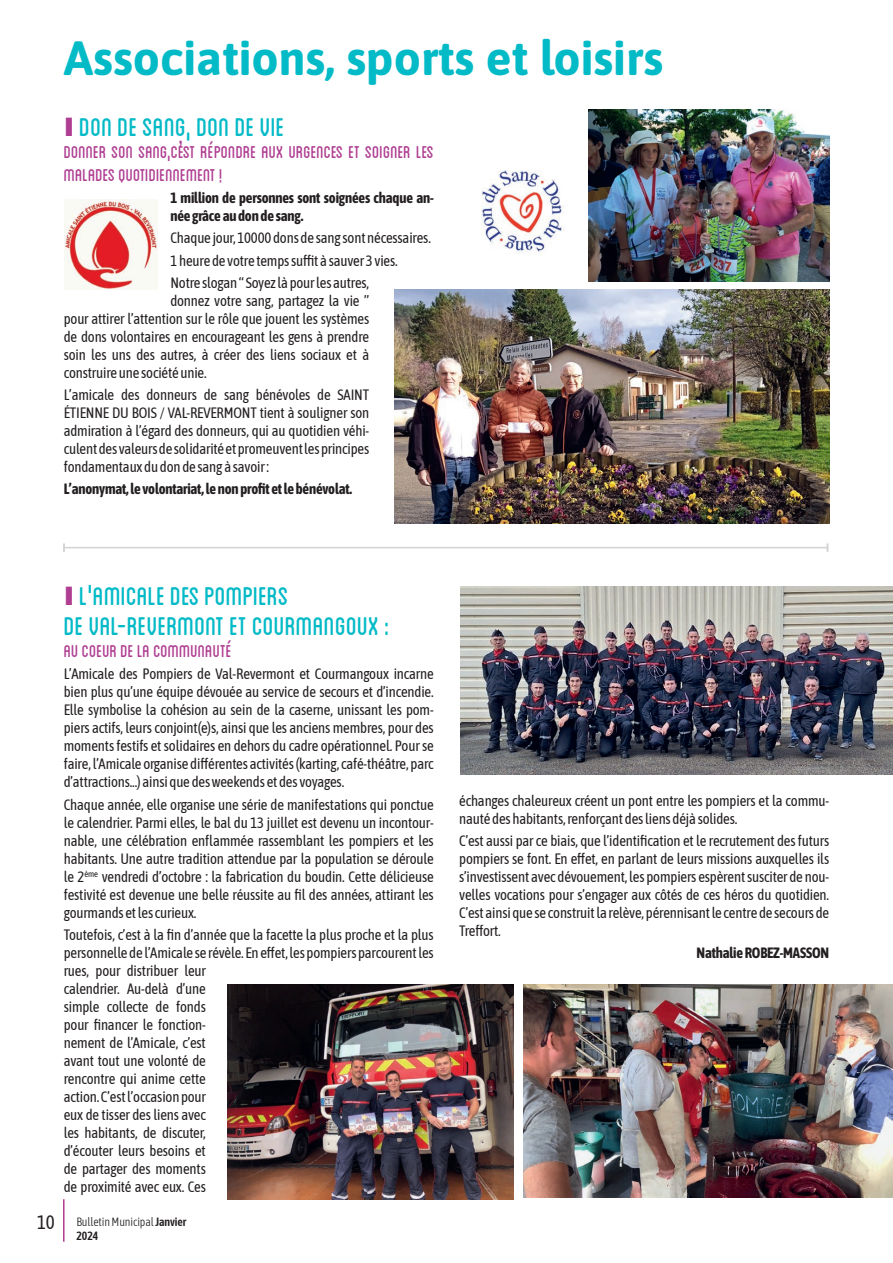
<style>
.page{position:relative;width:893px;height:1263px;background:#fff}
.page>*{position:absolute;margin:0;border:0;box-sizing:border-box;transform-origin:0 0}
.t1{font:700 48px "Asap";color:#03bac7}
.t2{font:36px/30px "Blanch Caps";color:#03bac7}
.t3{font:24px/22.5px "Blanch Caps";color:#af3d91}
.t4{font:15px/18px "Asap Condensed";letter-spacing:-.01em;color:#231f20;text-align:justify}
.t5{font:700 15px/18px "Asap Condensed";letter-spacing:-.01em;color:#231f20}
.t6{font:300 12px/14.4px "Asap Condensed";letter-spacing:-.01em;color:#231f20}
.s1{font-family:"Arial";font-weight:900;font-size:25.5px;color:#af3d91}
.s2{font-weight:400;font-size:19.5px}
.s3{font-weight:600}
</style>
<div class="page">
<hr style="left:63px;top:1199px;width:2px;height:43px;background:#af3d91">
<img style="left:395px;top:290px;width:434px;height:233px">
<img style="left:64px;top:200px;width:94px;height:90px">
<img style="left:482px;top:171px;width:82px;height:82px">
<img style="left:589px;top:110px;width:240px;height:171px">
<img style="left:227px;top:985px;width:286px;height:214px">
<img style="left:461px;top:587px;width:432px;height:188px">
<img style="left:523px;top:985px;width:370px;height:212px">
<hr style="left:64px;top:547px;width:763px;height:1px;background:#d1d2d4">
<svg style="left:63px;top:543px;width:2px;height:9px"></svg>
<h1 class="t1" style="left:64px;top:23px;width:601px">Associations, sports et loisirs</h1>
<h2 class="t2" style="left:64px;top:110px;width:223px"><span class="s1">I</span> Don de sang, don de vie</h2>
<h3 class="t3" style="left:64px;top:140px;width:371px">Donner son sang,c’est répondre aux urgences et soigner les malades quotidiennement !</h3>
<p class="t5" style="left:170px;top:188px;width:265px">1 million de personnes sont soignées chaque an&shy;née grâce au don de sang.</p>
<p class="t4" style="left:170px;top:226px;width:262px;line-height:22.2px;text-align:left">Chaque jour, 10000 dons de sang sont nécessaires.<br>1 heure de votre temps suffit à sauver 3 vies.<br>Notre slogan “ Soyez là pour les autres,</p>
<p class="t4" style="left:64px;top:291px;width:307px;text-indent:107px">donnez votre sang, partagez la vie ” pour attirer l’attention sur le rôle que jouent les systèmes de dons volontaires en encourageant les gens à prendre soin les uns des autres, à créer des liens sociaux et à construire une société unie.</p>
<p class="t4" style="left:64px;top:385px;width:307px">L’amicale des donneurs de sang bénévoles de SAINT ÉTIENNE DU BOIS / VAL-REVERMONT tient à souligner son admiration à l’égard des donneurs, qui au quotidien véhi&shy;culent des valeurs de solidarité et promeuvent les principes fondamentaux du don de sang à savoir :</p>
<p class="t5" style="left:64px;top:479px;width:290px">L’anonymat, le volontariat, le non profit et le bénévolat.</p>
<h2 class="t2" style="left:64px;top:579px;width:327px"><span class="s1">I</span> L'Amicale des Pompiers<br>de Val-Revermont et Courmangoux :</h2>
<h3 class="t3" style="left:64px;top:639px;width:170px">Au COEur de la Communauté</h3>
<p class="t4" style="left:64px;top:664px;width:371px">L’Amicale des Pompiers de Val-Revermont et Courmangoux incarne bien plus qu’une équipe dévouée au service de secours et d’incendie.<br>Elle symbolise la cohésion au sein de la caserne, unissant les pom&shy;piers actifs, leurs conjoint(e)s, ainsi que les anciens membres, pour des moments festifs et solidaires en dehors du cadre opérationnel. Pour se faire, l’Amicale organise différentes activités (karting, café-théâtre, parc d’attractions...) ainsi que des weekends et des voyages.</p>
<p class="t4" style="left:64px;top:794px;width:371px">Chaque année, elle organise une série de manifestations qui ponctue le calendrier. Parmi elles, le bal du 13 juillet est devenu un incontour&shy;nable, une célébration enflammée rassemblant les pompiers et les habitants. Une autre tradition attendue par la population se déroule le 2<sup>ème</sup> vendredi d’octobre : la fabrication du boudin. Cette délicieuse festivité est devenue une belle réussite au fil des années, attirant les gourmands et les curieux.</p>
<p class="t4" style="left:64px;top:925px;width:371px;text-align:left">Toutefois, c’est à la fin d’année que la facette la plus proche et la plus personnelle de l’Amicale se révèle. En effet, les pompiers parcourent les rues, pour distribuer leur<br>calendrier. Au-delà d’une<br>simple collecte de fonds<br>pour financer le fonction-<br>nement de l’Amicale, c’est<br>avant tout une volonté de<br>rencontre qui anime cette<br>action. C’est l’occasion pour<br>eux de tisser des liens avec<br>les habitants, de discuter,<br>d’écouter leurs besoins et<br>de partager des moments<br>de proximité avec eux. Ces</p>
<p class="t6" style="left:77px;top:1214px;width:111px;text-indent:-39px"><span class="s2">10</span> Bulletin Municipal <span class="s3">Janvier<br>2024</span></p>
<p class="t4" style="left:459px;top:790px;width:371px">échanges chaleureux créent un pont entre les pompiers et la commu&shy;nauté des habitants, renforçant des liens déjà solides.</p>
<p class="t4" style="left:459px;top:831px;width:371px">C’est aussi par ce biais, que l’identification et le recrutement des futurs pompiers se font. En effet, en parlant de leurs missions auxquelles ils s’investissent avec dévouement, les pompiers espèrent susciter de nou&shy;velles vocations pour s’engager aux côtés de ces héros du quotidien.<br>C’est ainsi que se construit la relève, pérennisant le centre de secours de Treffort.</p>
<p class="t5" style="left:696px;top:943px;width:134px">Nathalie ROBEZ-MASSON</p>
</div>
